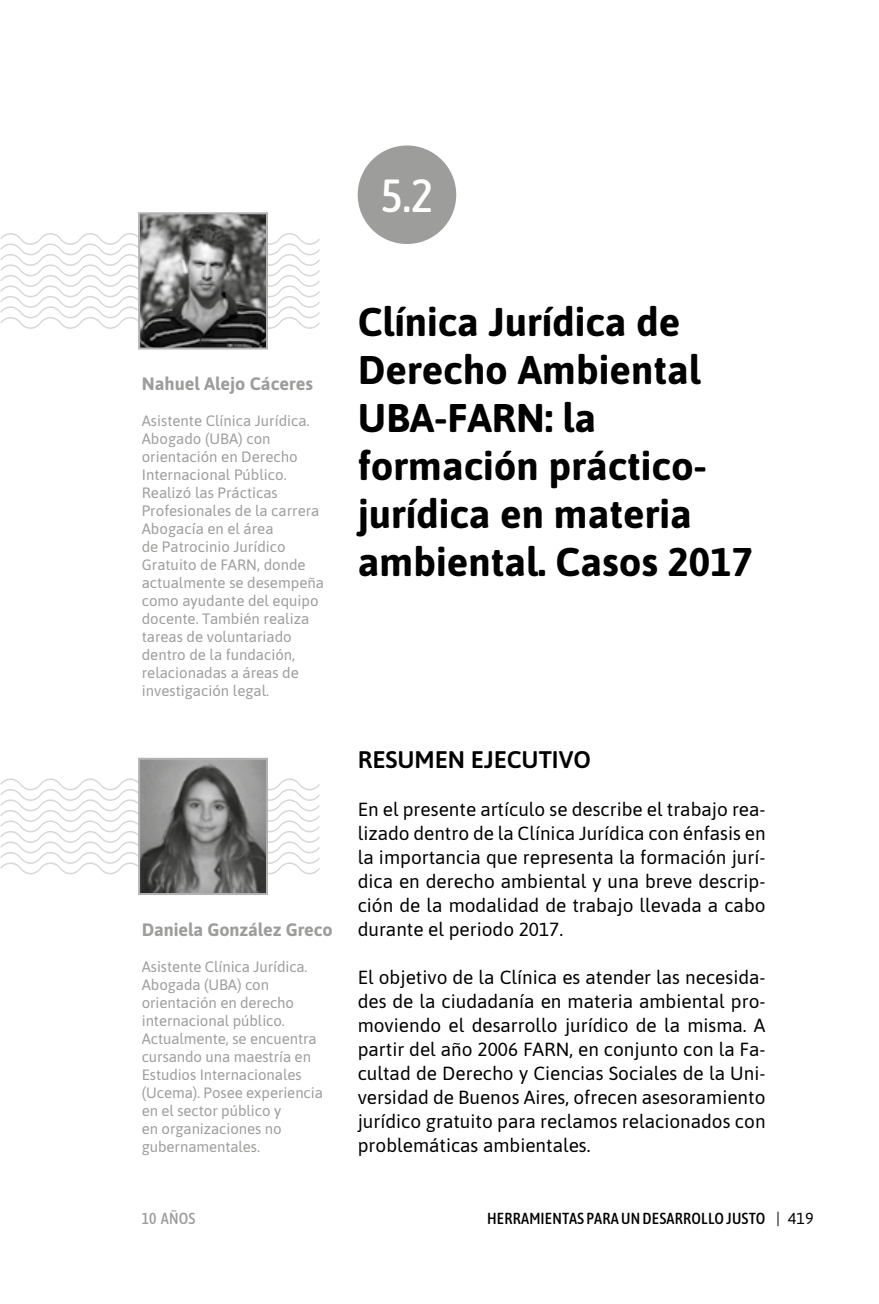
<style>
.page{position:relative;width:879px;height:1304px;background:#fff}
.page>*{position:absolute;margin:0;border:0;box-sizing:border-box;transform-origin:0 0}
.t1{font:500 condensed 46.4px "Asap";color:#fff}
.t2{font:700 40px/48px "Asap";color:#000}
.t3{font:600 24px "Asap";color:#000}
.t4{font:19px/24px "Asap";color:#000;text-align:justify}
.t5{font:700 18px "Asap";letter-spacing:-.005em;color:#9d9d9c}
.t6{font:500 condensed 16px "Asap";letter-spacing:.01em;color:#000}
.t7{font:500 condensed 16px "Asap";letter-spacing:.01em;color:#9d9d9c}
.t8{font:15px/18px "Asap";color:#9d9d9c}
.s1{font-weight:400;font-stretch:normal}
</style>
<div class="page">
<div style="left:358px;top:145px;width:98px;height:99px;background:#9d9d9c;border-radius:50%"></div>
<svg style="left:0;top:233px;width:320px;height:96px"></svg>
<svg style="left:0;top:778px;width:320px;height:96px"></svg>
<img style="left:141px;top:215px;width:124px;height:132px">
<div style="left:138px;top:212px;width:130px;height:138px;border:2px solid #b3b2b2"></div>
<img style="left:141px;top:761px;width:124px;height:131px">
<div style="left:138px;top:758px;width:130px;height:137px;border:2px solid #b3b2b2"></div>
<h1 class="t1" style="left:381px;top:165px;width:53px">5.2</h1>
<p class="t5" style="left:142px;top:371px;width:173px">Nahuel Alejo Cáceres</p>
<p class="t8" style="left:142px;top:411px;width:184px">Asistente Clínica Jurídica.<br>Abogado (UBA) con orientación en Derecho<br>Internacional Público.<br>Realizó las Prácticas<br>Profesionales de la carrera<br>Abogacía en el área<br>de Patrocinio Jurídico<br>Gratuito de FARN, donde actualmente se desempeña como ayudante del equipo docente. También realiza tareas de voluntariado dentro de la fundación, relacionadas a áreas de investigación legal.</p>
<p class="t5" style="left:142px;top:917px;width:192px">Daniela González Greco</p>
<p class="t8" style="left:142px;top:957px;width:183px">Asistente Clínica Jurídica.<br>Abogada (UBA) con orientación en derecho internacional público.<br>Actualmente, se encuentra cursando una maestría en<br>Estudios Internacionales (Ucema). Posee experiencia en el sector público y<br>en organizaciones no gubernamentales.</p>
<h2 class="t2" style="left:358px;top:296px;width:397px">Clínica Jurídica de<br>Derecho Ambiental<br>UBA-FARN: la formación práctico&shy;jurídica en materia ambiental. Casos 2017</h2>
<h3 class="t3" style="left:358px;top:743px;width:235px">RESUMEN EJECUTIVO</h3>
<p class="t4" style="left:358px;top:796px;width:409px">En el presente artículo se describe el trabajo rea&shy;lizado dentro de la Clínica Jurídica con énfasis en la importancia que representa la formación jurí&shy;dica en derecho ambiental y una breve descrip&shy;ción de la modalidad de trabajo llevada a cabo durante el periodo 2017.</p>
<p class="t4" style="left:358px;top:964px;width:409px">El objetivo de la Clínica es atender las necesida&shy;des de la ciudadanía en materia ambiental pro&shy;moviendo el desarrollo jurídico de la misma. A partir del año 2006 FARN, en conjunto con la Fa&shy;cultad de Derecho y Ciencias Sociales de la Uni&shy;versidad de Buenos Aires, ofrecen asesoramiento jurídico gratuito para reclamos relacionados con problemáticas ambientales.</p>
<p class="t7" style="left:142px;top:1208px;width:55px">10 AÑOS</p>
<p class="t6" style="left:487px;top:1208px;width:328px">HERRAMIENTAS PARA UN DESARROLLO JUSTO <span class="s1">| 419</span></p>
</div>
